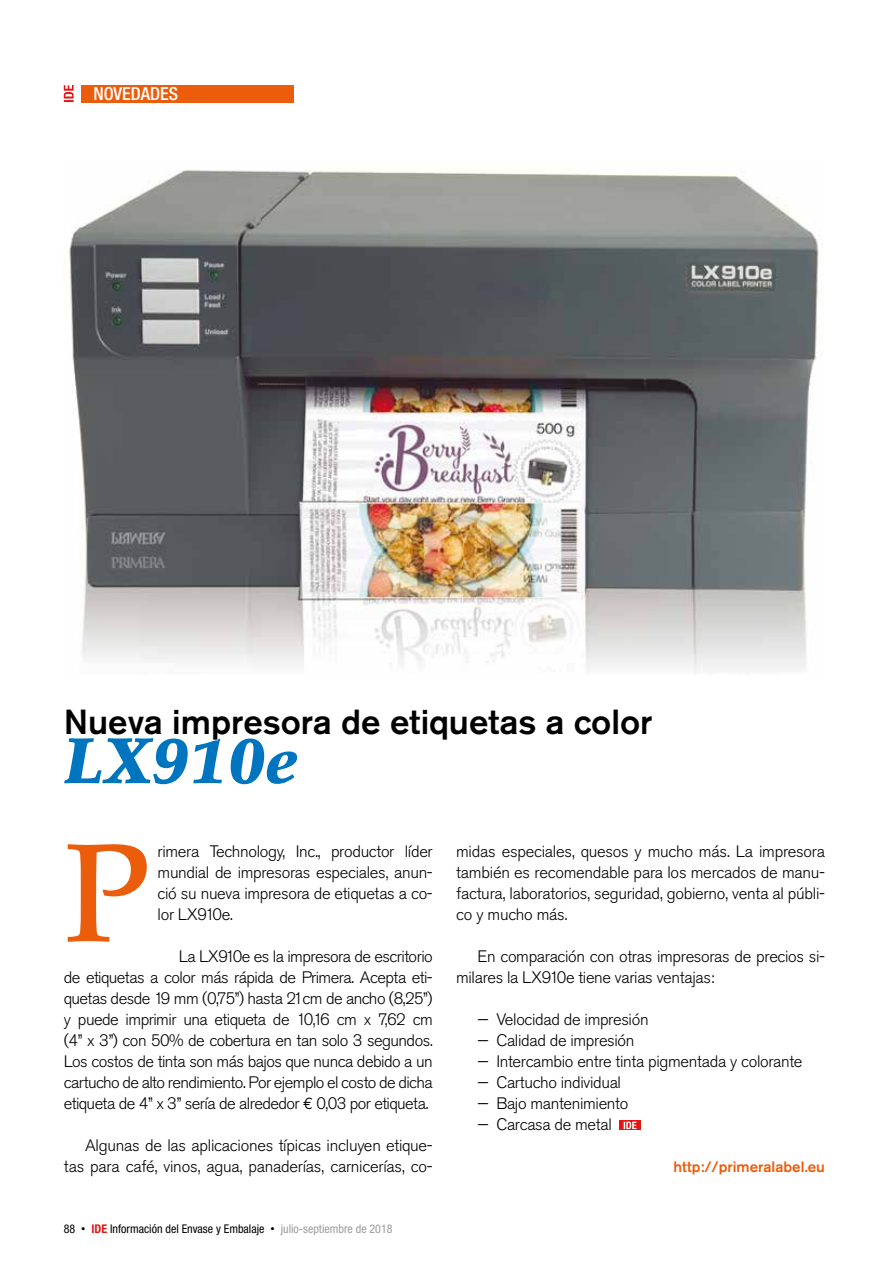
<style>
.page{position:relative;width:893px;height:1263px;background:#fff}
.page>*{position:absolute;margin:0;border:0;box-sizing:border-box;transform-origin:0 0}
.t1{font:500 139.5px "Palatino";color:#eb5d0b}
.t2{font:italic 900 64.5px "Palatino";color:#0075bf}
.t3{font:500 34.5px "Akzidenz Grotesk BQ";color:#000}
.t4{font:500 condensed 18px "Helvetica Neue";color:#fff}
.t5{font:300 16.5px/21px "Akzidenz Grotesk BQ";letter-spacing:-.02em;color:#000;text-align:justify}
.t6{font:500 15px "Akzidenz Grotesk BQ";color:#eb5d0b}
.t7{font:condensed 12px "Helvetica Neue";color:#000}
.s1{font-family:"Euro Mono";font-weight:400}
.s2{font-family:"Arial";font-stretch:normal}
.s3{font-weight:700;color:#e41515}
.s4{color:#9d9d9c}
</style>
<div class="page">
<div style="left:81px;top:85px;width:212px;height:17px;background:#eb5d0b"></div>
<svg style="left:64px;top:85px;width:10px;height:17px"></svg>
<svg style="left:619px;top:1121px;width:22px;height:9px"></svg>
<svg style="left:624px;top:1122px;width:12px;height:7px"></svg>
<img style="left:64px;top:170px;width:759px;height:502px">
<p class="t4" style="left:94px;top:83px;width:86px">NOVEDADES</p>
<h3 class="t3" style="left:64px;top:701px;width:590px">Nueva impresora de etiquetas a color</h3>
<h2 class="t2" style="left:64px;top:723px;width:236px">LX910e</h2>
<h1 class="t1" style="left:64px;top:812px;width:87px">P</h1>
<p class="t5" style="left:158px;top:841px;width:277px">rimera Technology, Inc., productor líder mundial de impresoras especiales, anun&shy;ció su nueva impresora de etiquetas a co&shy;lor LX910e.</p>
<p class="t5" style="left:64px;top:946px;width:370px;text-indent:115px">La LX910e es la impresora de escritorio de etiquetas a color más rápida de Primera. Acepta eti&shy;quetas desde 19 mm (0,75”) hasta 21cm de ancho (8,25”) y puede imprimir una etiqueta de 10,16 cm x 7,62 cm (4” x 3”) con 50% de cobertura en tan solo 3 segundos.<br>Los costos de tinta son más bajos que nunca debido a un cartucho de alto rendimiento. Por ejemplo el costo de dicha etiqueta de 4” x 3” sería de alrededor <span class="s1">€</span> 0,03 por etiqueta.</p>
<p class="t5" style="left:64px;top:1135px;width:370px;text-align:right">Algunas de las aplicaciones típicas incluyen etique&shy;tas para café, vinos, agua, panaderías, carnicerías, co-</p>
<p class="t7" style="left:64px;top:1222px;width:330px">88 <span class="s2">•</span> <span class="s3">IDE</span> Información del Envase y Embalaje <span class="s2">•</span> <span class="s4">julio-septiembre de 2018</span></p>
<p class="t5" style="left:456px;top:841px;width:370px">midas especiales, quesos y mucho más. La impresora también es recomendable para los mercados de manu&shy;factura, laboratorios, seguridad, gobierno, venta al públi&shy;co y mucho más.</p>
<p class="t5" style="left:456px;top:946px;width:370px;text-indent:21px">En comparación con otras impresoras de precios si&shy;milares la LX910e tiene varias ventajas:</p>
<p class="t5" style="left:477px;top:1009px;width:173px">— Velocidad de impresión</p>
<p class="t5" style="left:477px;top:1030px;width:159px">— Calidad de impresión</p>
<p class="t5" style="left:477px;top:1051px;width:327px">— Intercambio entre tinta pigmentada y colorante</p>
<p class="t5" style="left:477px;top:1072px;width:145px">— Cartucho individual</p>
<p class="t5" style="left:477px;top:1093px;width:152px">— Bajo mantenimiento</p>
<p class="t5" style="left:477px;top:1114px;width:136px">— Carcasa de metal</p>
<p class="t6" style="left:673px;top:1158px;width:153px">http://primeralabel.eu</p>
</div>
